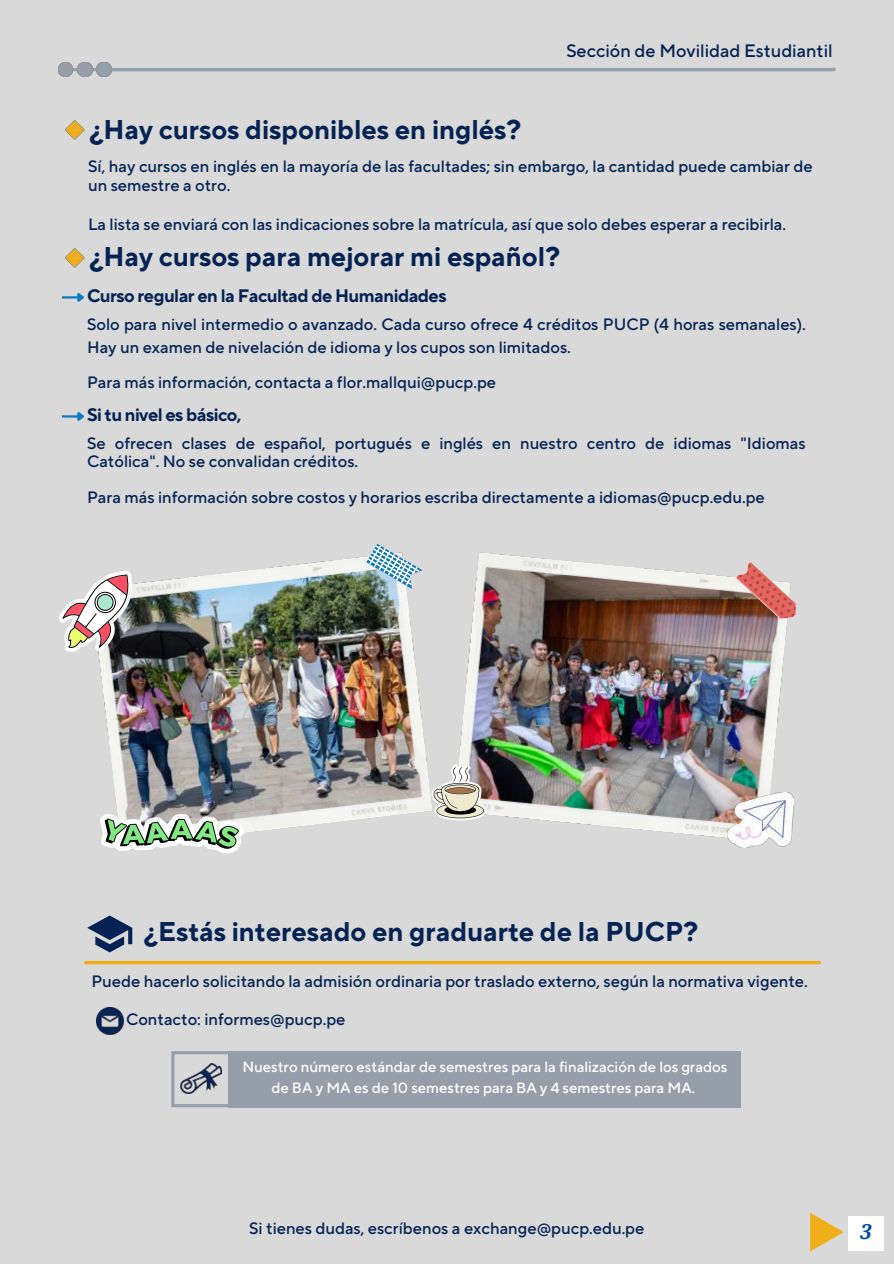
<style>
.page{position:relative;width:894px;height:1264px;background:#fff}
.page>*{position:absolute;margin:0;border:0;box-sizing:border-box;transform-origin:0 0}
.t1{font:700 27px "TT Norms Pro";color:#042354}
.t2{font:italic 700 20.55px "Noto Serif";color:#004ea8}
.t3{font:700 18px "TT Norms Pro";letter-spacing:-.03em;color:#042354}
.t4{font:500 18px "TT Norms Pro";color:#042354}
.t5{font:500 16.5px/22.5px "TT Norms Pro";color:#042354}
.t6{font:500 14.85px/20.4px "TT Norms Pro";color:#fff;text-align:center}
</style>
<div class="page">
<div style="left:0;top:0;width:893px;height:1263px;background:#d9d9d9"></div>
<div style="left:847px;top:1216px;width:36px;height:34px;background:#fff"></div>
<svg style="left:810px;top:1213px;width:33px;height:38px"></svg>
<hr style="left:86px;top:961px;width:733px;height:3px;background:#f0ae19">
<img style="left:96px;top:1007px;width:27px;height:27px">
<svg style="left:87px;top:915px;width:45px;height:37px"></svg>
<div style="left:229px;top:1051px;width:511px;height:56px;background:#959ea9"></div>
<svg style="left:171px;top:1051px;width:58px;height:56px"></svg>
<img style="left:180px;top:1063px;width:42px;height:30px">
<hr style="left:58px;top:68px;width:777px;height:3px;background:#959ea9">
<img style="left:58px;top:62px;width:15px;height:15px">
<img style="left:78px;top:62px;width:14px;height:15px">
<img style="left:97px;top:62px;width:14px;height:15px">
<img style="left:98px;top:556px;width:333px;height:276px">
<img style="left:455px;top:552px;width:332px;height:286px">
<img style="left:727px;top:792px;width:66px;height:55px">
<svg style="left:59px;top:570px;width:75px;height:81px"></svg>
<svg style="left:431px;top:764px;width:55px;height:56px"></svg>
<svg style="left:98px;top:782px;width:148px;height:72px"></svg>
<svg style="left:734px;top:561px;width:62px;height:63px"></svg>
<svg style="left:366px;top:544px;width:57px;height:45px"></svg>
<img style="left:66px;top:120px;width:19px;height:19px">
<img style="left:66px;top:248px;width:19px;height:19px">
<svg style="left:62px;top:293px;width:22px;height:9px"></svg>
<svg style="left:62px;top:412px;width:22px;height:9px"></svg>
<h1 class="t1" style="left:89px;top:113px;width:433px">¿Hay cursos disponibles en inglés?</h1>
<p class="t4" style="left:566px;top:40px;width:268px">Sección de Movilidad Estudiantil</p>
<p class="t5" style="left:88px;top:156px;width:726px;line-height:19.2px">Sí, hay cursos en inglés en la mayoría de las facultades; sin embargo, la cantidad puede cambiar de un semestre a otro.</p>
<p class="t5" style="left:88px;top:212px;width:699px">La lista se enviará con las indicaciones sobre la matrícula, así que solo debes esperar a recibirla.</p>
<h1 class="t1" style="left:89px;top:240px;width:472px">¿Hay cursos para mejorar mi español?</h1>
<p class="t3" style="left:87px;top:284px;width:361px">Curso regular en la Facultad de Humanidades</p>
<p class="t5" style="left:87px;top:313px;width:720px">Solo para nivel intermedio o avanzado. Cada curso ofrece 4 créditos PUCP (4 horas semanales).<br>Hay un examen de nivelación de idioma y los cupos son limitados.</p>
<p class="t5" style="left:87px;top:370px;width:410px">Para más información, contacta a flor.mallqui@pucp.pe</p>
<p class="t3" style="left:87px;top:403px;width:156px">Si tu nivel es básico,</p>
<p class="t5" style="left:87px;top:434px;width:720px;line-height:18px">Se ofrecen clases de español, portugués e inglés en nuestro centro de idiomas "Idiomas<br>Católica". No se convalidan créditos.</p>
<p class="t5" style="left:87px;top:486px;width:679px">Para más información sobre costos y horarios escriba directamente a idiomas@pucp.edu.pe</p>
<h1 class="t1" style="left:144px;top:915px;width:555px">¿Estás interesado en graduarte de la PUCP?</h1>
<p class="t5" style="left:91px;top:969px;width:717px">Puede hacerlo solicitando la admisión ordinaria por traslado externo, según la normativa vigente.</p>
<p class="t5" style="left:126px;top:1007px;width:221px">Contacto: informes@pucp.pe</p>
<p class="t6" style="left:242px;top:1056px;width:486px">Nuestro número estándar de semestres para la finalización de los grados de BA y MA es de 10 semestres para BA y 4 semestres para MA.</p>
<p class="t5" style="left:249px;top:1216px;width:396px">Si tienes dudas, escríbenos a exchange@pucp.edu.pe</p>
<p class="t2" style="left:859px;top:1217px;width:13px">3</p>
</div>
